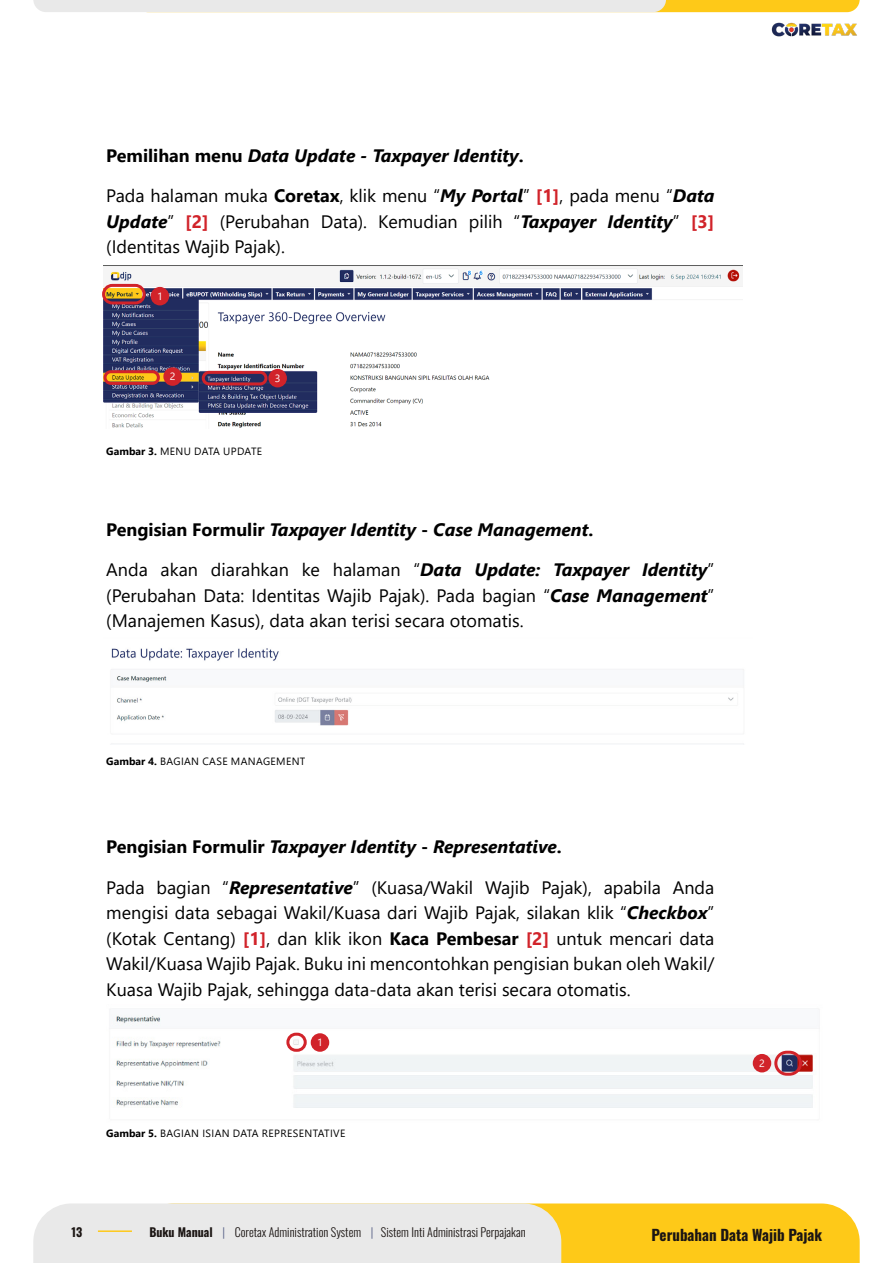
<style>
.page{position:relative;width:893px;height:1263px;background:#fff}
.page>*{position:absolute;margin:0;border:0;box-sizing:border-box;transform-origin:0 0}
.Body_Teks_Utama{font:18px/25.5px "Segoe UI";color:#000;text-align:justify}
.Body_Teks_Utama-2{font:italic 700 18px "Segoe UI";color:#000}
.t1{font:700 15px "Oswald";color:#1b1513}
.t2{font:300 12px "Oswald";color:#1b1513}
.t3{font:700 12px "Oswald";color:#1b1513}
.Keterangan_Tabel_Gam{font:10.5px "Segoe UI";letter-spacing:.035em;color:#000}
.s1{font-style:normal}
.s2{font-weight:700}
.s3{font-weight:700;font-style:italic}
.s4{font-weight:700;color:#d1232a}
.s5{color:#586187}
</style>
<div class="page">
<img style="left:104px;top:265px;width:638px;height:163px">
<img style="left:109px;top:1015px;width:711px;height:93px">
<div style="left:151px;top:287px;width:18px;height:18px;background:#d1232a;border-radius:50%"></div>
<div style="left:311px;top:1033px;width:18px;height:19px;background:#d1232a;border-radius:50%"></div>
<div style="left:753px;top:1054px;width:18px;height:18px;background:#d1232a;border-radius:50%"></div>
<div style="left:163px;top:367px;width:19px;height:19px;background:#d1232a;border-radius:50%"></div>
<div style="left:268px;top:369px;width:19px;height:18px;background:#d1232a;border-radius:50%"></div>
<div style="left:102px;top:284px;width:44px;height:20px;border:3px solid #d1232a;border-radius:9px"></div>
<div style="left:286px;top:1033px;width:21px;height:19px;border:3px solid #d1232a;border-radius:8px"></div>
<div style="left:774px;top:1051px;width:28px;height:25px;border:3px solid #d1232a;border-radius:11px"></div>
<div style="left:104px;top:370px;width:56px;height:15px;border:3px solid #d1232a;border-radius:6px"></div>
<div style="left:202px;top:371px;width:65px;height:14px;border:3px solid #d1232a;border-radius:6px"></div>
<img style="left:111px;top:648px;width:633px;height:96px">
<svg style="left:33px;top:1203px;width:827px;height:60px"></svg>
<hr style="left:98px;top:1230px;width:34px;height:2px;background:#fec91b">
<svg style="left:33px;top:0;width:827px;height:12px"></svg>
<img style="left:771px;top:22px;width:86px;height:15px">
<p class="Body_Teks_Utama-2" style="left:106px;top:139px;width:419px"><span class="s1">Pemilihan menu</span> Data Update - Taxpayer Identity<span class="s1">.</span></p>
<p class="Body_Teks_Utama" style="left:106px;top:182px;width:610px">Pada halaman muka <span class="s2">Coretax</span>, klik menu “<span class="s3">My Portal</span>” <span class="s4">[1]</span>, pada menu “<span class="s3">Data Update</span>” <span class="s4">[2]</span> (Perubahan Data). Kemudian pilih “<span class="s3">Taxpayer Identity</span>” <span class="s4">[3] </span>(Identitas Wajib Pajak).</p>
<p class="Keterangan_Tabel_Gam" style="left:106px;top:442px;width:157px"><span class="s2">Gambar 3.</span> MENU DATA UPDATE</p>
<p class="Body_Teks_Utama-2" style="left:106px;top:512px;width:489px"><span class="s1">Pengisian Formulir</span> Taxpayer Identity <span class="s1">-</span> Case Management<span class="s1">.</span></p>
<p class="Body_Teks_Utama" style="left:106px;top:555px;width:610px">Anda akan diarahkan ke halaman “<span class="s3">Data Update: Taxpayer Identity</span>” (Perubahan Data: Identitas Wajib Pajak). Pada bagian “<span class="s3">Case Management</span>” (Manajemen Kasus), data akan terisi secara otomatis.</p>
<p class="Keterangan_Tabel_Gam" style="left:106px;top:752px;width:201px"><span class="s2">Gambar 4.</span> BAGIAN CASE MANAGEMENT</p>
<p class="Body_Teks_Utama-2" style="left:106px;top:830px;width:457px"><span class="s1">Pengisian Formulir</span> Taxpayer Identity <span class="s1">-</span> Representative<span class="s1">.</span></p>
<p class="Body_Teks_Utama" style="left:106px;top:873px;width:610px">Pada bagian “<span class="s3">Representative</span>” (Kuasa/Wakil Wajib Pajak), apabila Anda mengisi data sebagai Wakil/Kuasa dari Wajib Pajak, silakan klik “<span class="s3">Checkbox</span>” (Kotak Centang) <span class="s4">[1]</span>, dan klik ikon <span class="s2">Kaca Pembesar</span> <span class="s4">[2]</span> untuk mencari data Wakil/Kuasa Wajib Pajak. Buku ini mencontohkan pengisian bukan oleh Wakil/ Kuasa Wajib Pajak, sehingga data-data akan terisi secara otomatis.</p>
<p class="Keterangan_Tabel_Gam" style="left:106px;top:1123px;width:241px"><span class="s2">Gambar 5.</span> BAGIAN ISIAN DATA REPRESENTATIVE</p>
<p class="t3" style="left:72px;top:1226px;width:12px">13</p>
<p class="t2" style="left:149px;top:1221px;width:378px"><span class="s2">Buku Manual</span> <span class="s5">|</span> Coretax Administration System <span class="s5">|</span> Sistem Inti Administrasi Perpajakan</p>
<p class="t1" style="left:651px;top:1226px;width:172px">Perubahan Data Wajib Pajak</p>
</div>
